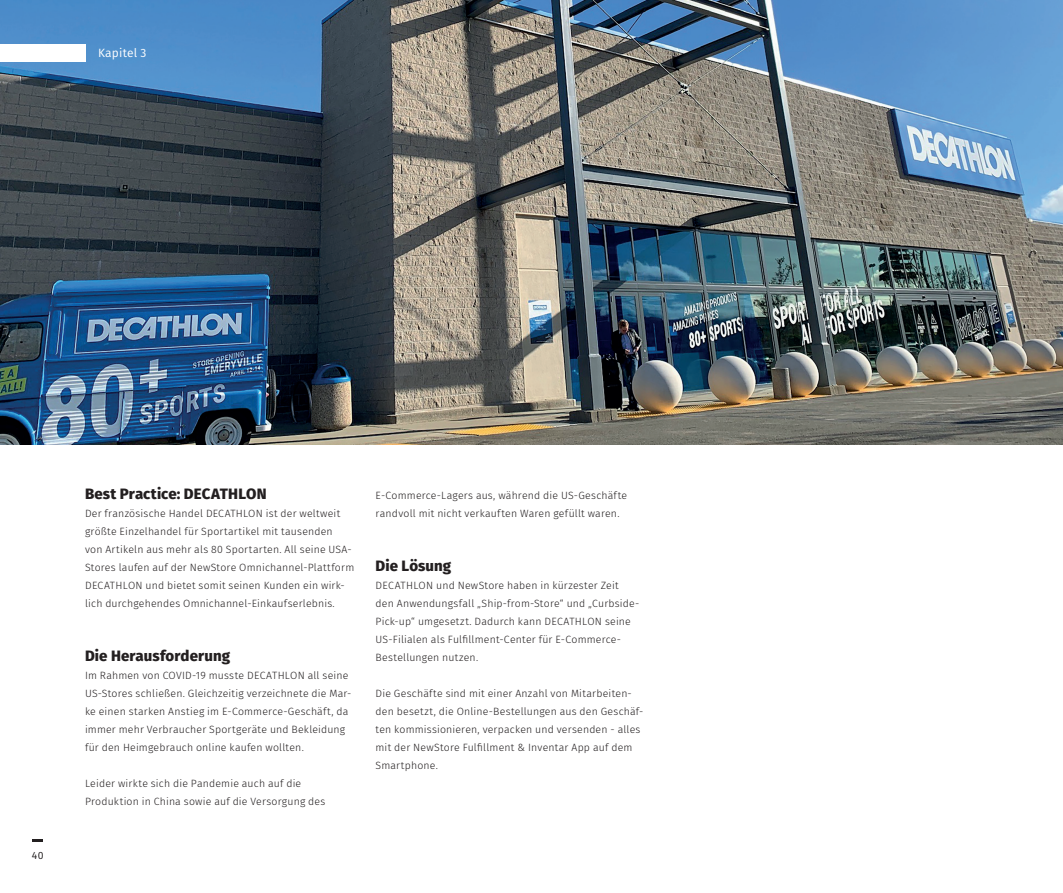
<style>
.page{position:relative;width:1063px;height:893px;background:#fff}
.page>*{position:absolute;margin:0;border:0;box-sizing:border-box;transform-origin:0 0}
.t1{font:800 15px "Fira Sans";letter-spacing:.005em;color:#231f20}
.t2{font:12px "Fira Sans";letter-spacing:.015em;color:#fff}
.t3{font:300 10.5px/18px "Fira Sans";letter-spacing:.015em;color:#231f20}
.t4{font:10.5px "Fira Sans";color:#231f20}
</style>
<div class="page">
<img style="left:0;top:0;width:1063px;height:445px">
<svg style="left:32px;top:840px;width:11px;height:2px"></svg>
<div style="left:0;top:44px;width:85px;height:17px;background:#fff"></div>
<p class="t2" style="left:98px;top:44px;width:50px">Kapitel 3</p>
<p class="t4" style="left:32px;top:847px;width:13px">40</p>
<p class="t1" style="left:85px;top:480px;width:183px">Best Practice: DECATHLON</p>
<p class="t3" style="left:85px;top:504px;width:271px">Der französische Handel DECATHLON ist der weltweit größte Einzelhandel für Sportartikel mit tausenden<br>von Artikeln aus mehr als 80 Sportarten. All seine USA-Stores laufen auf der NewStore Omnichannel-Plattform DECATHLON und bietet somit seinen Kunden ein wirk&shy;lich durchgehendes Omnichannel-Einkaufserlebnis.</p>
<p class="t1" style="left:85px;top:642px;width:147px">Die Herausforderung</p>
<p class="t3" style="left:85px;top:666px;width:268px">Im Rahmen von COVID-19 musste DECATHLON all seine US-Stores schließen. Gleichzeitig verzeichnete die Mar&shy;ke einen starken Anstieg im E-Commerce-Geschäft, da immer mehr Verbraucher Sportgeräte und Bekleidung für den Heimgebrauch online kaufen wollten.</p>
<p class="t3" style="left:85px;top:774px;width:218px">Leider wirkte sich die Pandemie auch auf die</p>
<p class="t3" style="left:85px;top:792px;width:242px">Produktion in China sowie auf die Versorgung des</p>
<p class="t3" style="left:376px;top:486px;width:253px">E-Commerce-Lagers aus, während die US-Geschäfte randvoll mit nicht verkauften Waren gefüllt waren.</p>
<p class="t1" style="left:376px;top:552px;width:77px">Die Lösung</p>
<p class="t3" style="left:376px;top:576px;width:265px">DECATHLON und NewStore haben in kürzester Zeit den Anwendungsfall „Ship-from-Store“ und „Curbside-Pick-up“ umgesetzt. Dadurch kann DECATHLON seine US-Filialen als Fulfillment-Center für E-Commerce-</p>
<p class="t3" style="left:376px;top:648px;width:104px">Bestellungen nutzen.</p>
<p class="t3" style="left:376px;top:684px;width:269px">Die Geschäfte sind mit einer Anzahl von Mitarbeiten&shy;den besetzt, die Online-Bestellungen aus den Geschäf&shy;ten kommissionieren, verpacken und versenden - alles mit der NewStore Fulfillment &amp; Inventar App auf dem Smartphone.</p>
</div>
